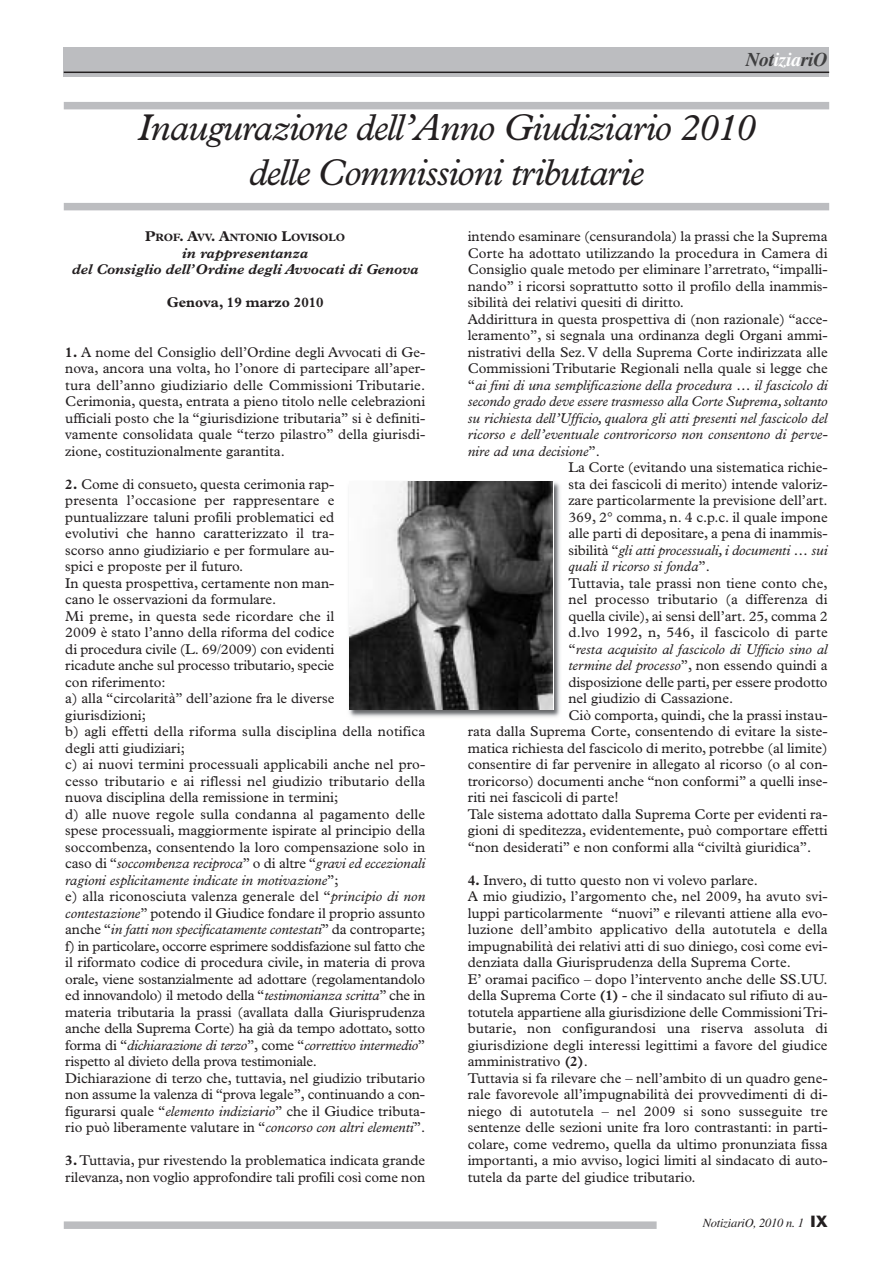
<style>
.page{position:relative;width:893px;height:1263px;background:#fff}
.page>*{position:absolute;margin:0;border:0;box-sizing:border-box;transform-origin:0 0}
.t1{font:italic 37.5px/45px "Plantin";letter-spacing:-.025em;color:#231f20;text-align:center}
.t2{font:italic 700 19.5px "Times";letter-spacing:-.015em;color:#3e3e3f}
.t3{font:14.25px/16.5px "Plantin";color:#231f20}
.t4{font:italic 14.25px "Plantin";color:#231f20}
.t5{font:italic 700 14.25px/16.5px "Plantin";color:#231f20;text-align:center}
.t6{font:700 14.25px "Plantin";color:#231f20}
.t7{font:italic 12.45px "Times";letter-spacing:-.02em;color:#231f20}
.t8{font:700 10.65px "Plantin";color:#231f20}
.s1{color:#fff}
.s2{font-size:14.25px}
.s3{font-weight:700}
.s4{font-style:italic}
.s5{font-style:normal}
.s6{font-family:"Franklin Gothic";font-style:normal;font-size:15px}
</style>
<div class="page">
<div style="left:64px;top:48px;width:765px;height:29px;background:#bcbdc0"></div>
<hr style="left:64px;top:72px;width:765px;height:1px;background:#231f20">
<div style="left:64px;top:1221px;width:593px;height:8px;background:#bcbdc0"></div>
<div style="left:64px;top:203px;width:765px;height:7px;background:#bcbdc0"></div>
<div style="left:64px;top:102px;width:765px;height:7px;background:#bcbdc0"></div>
<img style="left:349px;top:481px;width:211px;height:236px">
<img style="left:350px;top:482px;width:203px;height:228px">
<h2 class="t2" style="left:746px;top:53px;width:83px">Not<span class="s1">izia</span>riO</h2>
<h1 class="t1" style="left:138px;top:109px;width:619px">Inaugurazione dell’Anno Giudiziario 2010 delle Commissioni tributarie</h1>
<p class="t8" style="left:145px;top:234px;width:202px"><span class="s2">P</span>ROF<span class="s2">. A</span>VV<span class="s2">. A</span>NTONIO <span class="s2">L</span>OVISOLO</p>
<p class="t5" style="left:72px;top:246px;width:348px">in rappresentanza<br>del Consiglio dell’Ordine degli Avvocati di Genova</p>
<p class="t6" style="left:167px;top:297px;width:158px">Genova, 19 marzo 2010</p>
<p class="t3" style="left:65px;top:345px;width:361px;text-align:justify"><span class="s3">1.</span> A nome del Consiglio dell’Ordine degli Avvocati di Ge&shy;nova, ancora una volta, ho l’onore di partecipare all’aper&shy;tura dell’anno giudiziario delle Commissioni Tributarie.<br>Cerimonia, questa, entrata a pieno titolo nelle celebrazioni ufficiali posto che la “giurisdizione tributaria” si è definiti&shy;vamente consolidata quale “terzo pilastro” della giurisdi&shy;zione, costituzionalmente garantita.</p>
<p class="t3" style="left:65px;top:477px;width:361px"><span class="s3">2.</span> Come di consueto, questa cerimonia rap-<br>presenta l’occasione per rappresentare e<br>puntualizzare taluni profili problematici ed<br>evolutivi che hanno caratterizzato il tra-<br>scorso anno giudiziario e per formulare au-<br>spici e proposte per il futuro.<br>In questa prospettiva, certamente non man-<br>cano le osservazioni da formulare.<br>Mi preme, in questa sede ricordare che il<br>2009 è stato l’anno della riforma del codice<br>di procedura civile (L. 69/2009) con evidenti<br>ricadute anche sul processo tributario, specie<br>con riferimento:<br>a) alla “circolarità” dell’azione fra le diverse<br>giurisdizioni;<br>b) agli effetti della riforma sulla disciplina della notifica degli atti giudiziari;<br>c) ai nuovi termini processuali applicabili anche nel pro&shy;cesso tributario e ai riflessi nel giudizio tributario della nuova disciplina della remissione in termini;<br>d) alle nuove regole sulla condanna al pagamento delle spese processuali, maggiormente ispirate al principio della soccombenza, consentendo la loro compensazione solo in caso di “<span class="s4">soccombenza reciproca</span>” o di altre “<span class="s4">gravi ed eccezionali ragioni esplicitamente indicate in motivazione</span>”;<br>e) alla riconosciuta valenza generale del “<span class="s4">principio di non contestazione</span>” potendo il Giudice fondare il proprio assunto anche “<span class="s4">in fatti non specificatamente contestati</span>” da controparte; f) in particolare, occorre esprimere soddisfazione sul fatto che il riformato codice di procedura civile, in materia di prova orale, viene sostanzialmente ad adottare (regolamentandolo ed innovandolo) il metodo della “<span class="s4">testimonianza scritta</span>” che in materia tributaria la prassi (avallata dalla Giurisprudenza anche della Suprema Corte) ha già da tempo adottato, sotto forma di “<span class="s4">dichiarazione di terzo</span>”, come “<span class="s4">correttivo intermedio</span>” rispetto al divieto della prova testimoniale.<br>Dichiarazione di terzo che, tuttavia, nel giudizio tributario non assume la valenza di “prova legale”, continuando a con&shy;figurarsi quale “<span class="s4">elemento indiziario</span>” che il Giudice tributa&shy;rio può liberamente valutare in “<span class="s4">concorso con altri elementi</span>”.</p>
<p class="t3" style="left:65px;top:1153px;width:361px"><span class="s3">3.</span>Tuttavia, pur rivestendo la problematica indicata grande rilevanza, non voglio approfondire tali profili così come non</p>
<p class="t3" style="left:468px;top:229px;width:361px">intendo esaminare (censurandola) la prassi che la Suprema</p>
<p class="t3" style="left:468px;top:246px;width:361px">Corte ha adottato utilizzando la procedura in Camera di</p>
<p class="t3" style="left:468px;top:262px;width:361px">Consiglio quale metodo per eliminare l’arretrato, “impalli-</p>
<p class="t3" style="left:468px;top:279px;width:361px">nando” i ricorsi soprattutto sotto il profilo della inammis-</p>
<p class="t3" style="left:468px;top:295px;width:218px">sibilità dei relativi quesiti di diritto.</p>
<p class="t3" style="left:468px;top:312px;width:361px">Addirittura in questa prospettiva di (non razionale) “acce-</p>
<p class="t3" style="left:468px;top:328px;width:361px">leramento”, si segnala una ordinanza degli Organi ammi-</p>
<p class="t3" style="left:468px;top:345px;width:361px">nistrativi della Sez. V della Suprema Corte indirizzata alle</p>
<p class="t3" style="left:468px;top:361px;width:361px">Commissioni Tributarie Regionali nella quale si legge che</p>
<p class="t4" style="left:468px;top:380px;width:361px"><span class="s5">“</span>ai fini di una semplificazione della procedura … il fascicolo di</p>
<p class="t4" style="left:468px;top:396px;width:361px">secondo grado deve essere trasmesso alla Corte Suprema,soltanto</p>
<p class="t4" style="left:468px;top:413px;width:361px">su richiesta dell’Ufficio, qualora gli atti presenti nel fascicolo del</p>
<p class="t4" style="left:468px;top:429px;width:361px">ricorso e dell’eventuale controricorso non consentono di perve-</p>
<p class="t4" style="left:468px;top:446px;width:134px">nire ad una decisione<span class="s5">”.</span></p>
<p class="t3" style="left:568px;top:460px;width:261px">La Corte (evitando una sistematica richie-</p>
<p class="t3" style="left:568px;top:477px;width:261px">sta dei fascicoli di merito) intende valoriz-</p>
<p class="t3" style="left:568px;top:493px;width:261px">zare particolarmente la previsione dell’art.</p>
<p class="t3" style="left:568px;top:510px;width:261px">369, 2° comma, n. 4 c.p.c. il quale impone</p>
<p class="t3" style="left:568px;top:526px;width:261px">alle parti di depositare, a pena di inammis-</p>
<p class="t4" style="left:568px;top:545px;width:261px"><span class="s5">sibilità “</span>gli atti processuali,i documenti … sui</p>
<p class="t4" style="left:568px;top:561px;width:143px">quali il ricorso si fonda<span class="s5">”.</span></p>
<p class="t3" style="left:568px;top:576px;width:261px">Tuttavia, tale prassi non tiene conto che,</p>
<p class="t3" style="left:568px;top:592px;width:261px">nel processo tributario (a differenza di</p>
<p class="t3" style="left:568px;top:609px;width:261px">quella civile), ai sensi dell’art. 25, comma 2</p>
<p class="t3" style="left:568px;top:625px;width:261px">d.lvo 1992, n, 546, il fascicolo di parte</p>
<p class="t4" style="left:568px;top:644px;width:261px"><span class="s5">“</span>resta acquisito al fascicolo di Ufficio sino al</p>
<p class="t3" style="left:568px;top:658px;width:261px"><span class="s4">termine del processo</span>”, non essendo quindi a</p>
<p class="t3" style="left:568px;top:675px;width:261px">disposizione delle parti, per essere prodotto</p>
<p class="t3" style="left:568px;top:691px;width:166px">nel giudizio di Cassazione.</p>
<p class="t3" style="left:568px;top:708px;width:261px">Ciò comporta, quindi, che la prassi instau-</p>
<p class="t3" style="left:468px;top:724px;width:361px">rata dalla Suprema Corte, consentendo di evitare la siste-</p>
<p class="t3" style="left:468px;top:741px;width:361px">matica richiesta del fascicolo di merito, potrebbe (al limite)</p>
<p class="t3" style="left:468px;top:757px;width:361px">consentire di far pervenire in allegato al ricorso (o al con-</p>
<p class="t3" style="left:468px;top:774px;width:361px">troricorso) documenti anche “non conformi” a quelli inse-</p>
<p class="t3" style="left:468px;top:790px;width:152px">riti nei fascicoli di parte!</p>
<p class="t3" style="left:468px;top:807px;width:361px">Tale sistema adottato dalla Suprema Corte per evidenti ra-</p>
<p class="t3" style="left:468px;top:823px;width:361px">gioni di speditezza, evidentemente, può comportare effetti</p>
<p class="t3" style="left:468px;top:840px;width:345px">“non desiderati” e non conformi alla “civiltà giuridica”.</p>
<p class="t3" style="left:468px;top:873px;width:361px"><span class="s3">4.</span> Invero, di tutto questo non vi volevo parlare.<br>A mio giudizio, l’argomento che, nel 2009, ha avuto svi&shy;luppi particolarmente “nuovi” e rilevanti attiene alla evo&shy;luzione dell’ambito applicativo della autotutela e della impugnabilità dei relativi atti di suo diniego, così come evi&shy;denziata dalla Giurisprudenza della Suprema Corte.<br>E’ oramai pacifico – dopo l’intervento anche delle SS.UU. della Suprema Corte <span class="s3">(1)</span> - che il sindacato sul rifiuto di au&shy;totutela appartiene alla giurisdizione delle CommissioniTri&shy;butarie, non configurandosi una riserva assoluta di giurisdizione degli interessi legittimi a favore del giudice amministrativo <span class="s3">(2)</span>.<br>Tuttavia si fa rilevare che – nell’ambito di un quadro gene&shy;rale favorevole all’impugnabilità dei provvedimenti di di&shy;niego di autotutela – nel 2009 si sono susseguite tre sentenze delle sezioni unite fra loro contrastanti: in parti&shy;colare, come vedremo, quella da ultimo pronunziata fissa importanti, a mio avviso, logici limiti al sindacato di auto&shy;tutela da parte del giudice tributario.</p>
<p class="t7" style="left:703px;top:1219px;width:126px">NotiziariO, 2010 n. 1 <span class="s6">IX</span></p>
</div>
